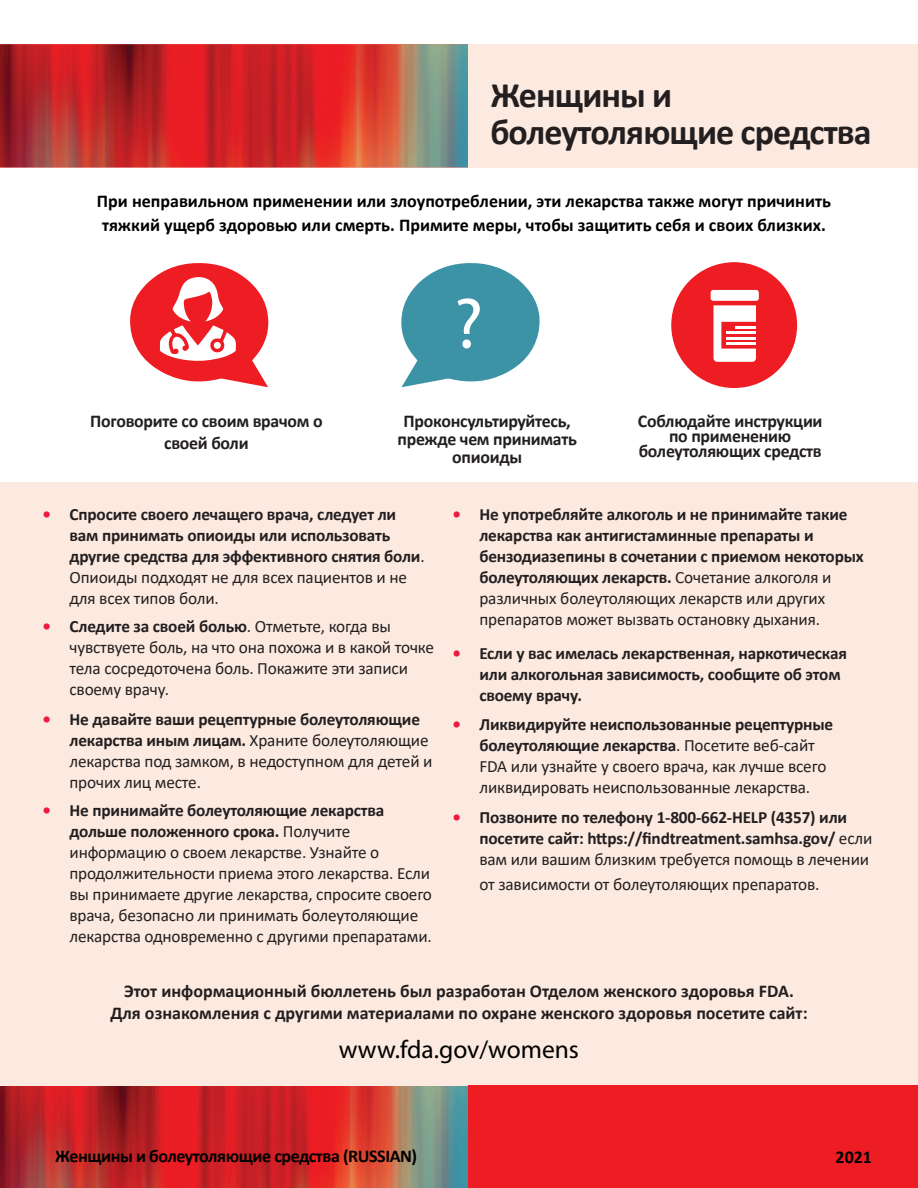
<style>
.page{position:relative;width:918px;height:1188px;background:#fff}
.page>*{position:absolute;margin:0;border:0;box-sizing:border-box;transform-origin:0 0}
.t1{font:72px "Myriad Pro";color:#fff}
.t2{font:700 36px/37.5px "Calibri";letter-spacing:-.025em;color:#231f20}
.t3{font:25.5px "Myriad Pro";color:#000}
.t4{font:700 18px/18px "Calibri";letter-spacing:-.015em;color:#231f20;text-align:center}
.t5{font:700 18px/24px "Calibri";color:#000}
.t6{font:700 18px "Calibri";letter-spacing:-.025em;color:#000}
.t7{font:17.25px/21px "Calibri";letter-spacing:-.01em;color:#231f20}
.t8{font:700 17.25px/21px "Calibri";letter-spacing:-.01em;color:#231f20}
.s1{color:#ed1a40}
.s2{font-weight:400}
.s3{font-weight:700;color:#ed1a40}
.s4{font-weight:700}
</style>
<div class="page">
<svg style="left:401px;top:263px;width:139px;height:124px"></svg>
<img style="left:0;top:1085px;width:469px;height:103px">
<img style="left:0;top:44px;width:469px;height:123px">
<div style="left:0;top:482px;width:918px;height:603px;background:#fceae0"></div>
<div style="left:469px;top:44px;width:449px;height:123px;background:#fceae0"></div>
<div style="left:469px;top:1085px;width:449px;height:103px;background:#ee1d23"></div>
<svg style="left:130px;top:263px;width:139px;height:124px"></svg>
<div style="left:214px;top:342px;width:7px;height:7px;background:#fff;border-radius:50%"></div>
<div style="left:671px;top:262px;width:126px;height:126px;background:#ee1d23;border-radius:50%"></div>
<svg style="left:713px;top:305px;width:43px;height:57px"></svg>
<div style="left:711px;top:290px;width:48px;height:11px;background:#fff;border-radius:3px"></div>
<hr style="left:735px;top:326px;width:21px;height:3px;background:#fff">
<hr style="left:726px;top:331px;width:30px;height:3px;background:#fff">
<hr style="left:726px;top:337px;width:30px;height:2px;background:#fff">
<hr style="left:726px;top:342px;width:30px;height:3px;background:#fff">
<p class="t2" style="left:490px;top:76px;width:383px">Женщины и болеутоляющие средства</p>
<p class="t5" style="left:97px;top:189px;width:736px">При неправильном применении или злоупотреблении, эти лекарства также могут причинить тяжкий ущерб здоровью или смерть. Примите меры, чтобы защитить себя и своих близких.</p>
<p class="t1" style="left:454px;top:279px;width:31px">?</p>
<p class="t4" style="left:90px;top:410px;width:234px;line-height:21.6px">Поговорите со своим врачом о своей боли</p>
<p class="t4" style="left:398px;top:412px;width:181px">Проконсультируйтесь, прежде чем принимать опиоиды</p>
<p class="t4" style="left:638px;top:413px;width:186px;line-height:15px">Соблюдайте инструкции по применению болеутоляющих средств</p>
<p class="t8" style="left:70px;top:503px;width:357px;text-indent:-27px"><span class="s1">•</span> Спросите своего лечащего врача, следует ли вам принимать опиоиды или использовать другие средства для эффективного снятия боли<span class="s2">.<br>Опиоиды подходят не для всех пациентов и не для всех типов боли.</span></p>
<p class="t7" style="left:70px;top:615px;width:366px;text-indent:-27px"><span class="s3">•</span> <span class="s4">Следите за своей болью</span>. Отметьте, когда вы чувствуете боль, на что она похожа и в какой точке тела сосредоточена боль. Покажите эти записи своему врачу.</p>
<p class="t7" style="left:70px;top:708px;width:365px;text-indent:-27px"><span class="s3">•</span> <span class="s4">Не давайте ваши рецептурные болеутоляющие лекарства иным лицам.</span> Храните болеутоляющие лекарства под замком, в недоступном для детей и прочих лиц месте.</p>
<p class="t7" style="left:70px;top:799px;width:364px;text-indent:-27px"><span class="s3">•</span> <span class="s4">Не принимайте болеутоляющие лекарства дольше положенного срока.</span> Получите информацию о своем лекарстве. Узнайте о продолжительности приема этого лекарства. Если вы принимаете другие лекарства, спросите своего врача, безопасно ли принимать болеутоляющие лекарства одновременно с другими препаратами.</p>
<p class="t8" style="left:479px;top:503px;width:386px;text-indent:-27px"><span class="s1">•</span> Не употребляйте алкоголь и не принимайте такие лекарства как антигистаминные препараты и бензодиазепины в сочетании с приемом некоторых болеутоляющих лекарств. <span class="s2">Сочетание алкоголя и различных болеутоляющих лекарств или других препаратов может вызвать остановку дыхания.</span></p>
<p class="t8" style="left:479px;top:642px;width:369px;text-indent:-27px"><span class="s1">•</span> Если у вас имелась лекарственная, наркотическая или алкогольная зависимость, сообщите об этом своему врачу.</p>
<p class="t7" style="left:479px;top:714px;width:355px;text-indent:-27px"><span class="s3">•</span> <span class="s4">Ликвидируйте неиспользованные рецептурные болеутоляющие лекарства</span>. Посетите веб-сайт FDA или узнайте у своего врача, как лучше всего ликвидировать неиспользованные лекарства.</p>
<p class="t8" style="left:479px;top:807px;width:395px;text-indent:-27px"><span class="s1">•</span> Позвоните по телефону 1-800-662-HELP (4357) или посетите сайт: https://findtreatment.samhsa.gov/ <span class="s2">если вам или вашим близким требуется помощь в лечении</span></p>
<p class="t7" style="left:479px;top:873px;width:342px">от зависимости от болеутоляющих препаратов.</p>
<p class="t4" style="left:110px;top:979px;width:699px;line-height:22.5px">Этот информационный бюллетень был разработан Отделом женского здоровья FDA.<br>Для ознакомления с другими материалами по охране женского здоровья посетите сайт:</p>
<p class="t3" style="left:339px;top:1034px;width:242px">www.fda.gov/womens</p>
<p class="t6" style="left:55px;top:1144px;width:364px">Женщины и болеутоляющие средства (RUSSIAN)</p>
<p class="t5" style="left:836px;top:1145px;width:38px">2021</p>
</div>
